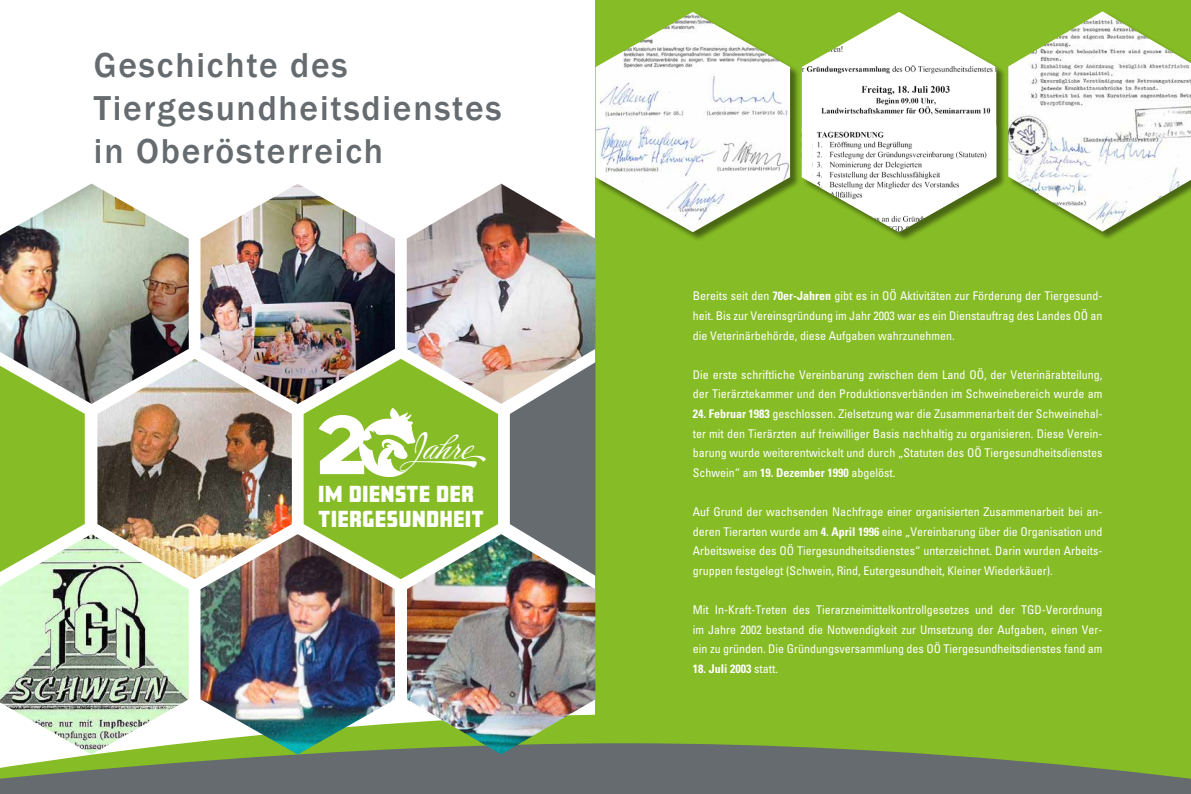
<style>
.page{position:relative;width:1191px;height:794px;background:#fff}
.page>*{position:absolute;margin:0;border:0;box-sizing:border-box;transform-origin:0 0}
.t1{font:92.4px "Bonn Bold Caps";color:#fff}
.t2{font:500 35.6px/42.7px "Franklin Gothic";letter-spacing:.05em;color:#656b6e}
.t3{font:29.6px "Storefront Pro";color:#fff}
.t4{font:900 20.2px/24.3px "Amboy";letter-spacing:.04em;color:#fff}
.t5{font:condensed 12px/19.6px "Univers";color:#fff;text-align:justify}
.t6{font:700 condensed 12px "Univers";color:#fff}
.s1{font-weight:700}
.s2{font-weight:400}
</style>
<div class="page">
<div style="left:595px;top:0;width:596px;height:794px;background:#86bc25"></div>
<svg style="left:0;top:743px;width:1191px;height:51px;background:#6c7b62"></svg>
<div style="left:304px;top:359px;width:194px;height:220px;background:#86bc25"></div>
<img style="left:200px;top:184px;width:195px;height:220px">
<div style="left:0;top:404px;width:85px;height:130px;background:#86bc25"></div>
<div style="left:510px;top:404px;width:85px;height:130px;background:#656b6e"></div>
<img style="left:0;top:184px;width:189px;height:220px">
<img style="left:97px;top:359px;width:195px;height:220px">
<img style="left:0;top:534px;width:189px;height:220px">
<img style="left:407px;top:184px;width:188px;height:220px">
<img style="left:200px;top:534px;width:195px;height:220px">
<img style="left:407px;top:534px;width:188px;height:220px">
<svg style="left:350px;top:408px;width:66px;height:70px"></svg>
<div style="left:1008px;top:12px;width:183px;height:229px;background:#000;opacity:.45"></div>
<img style="left:1008px;top:11px;width:183px;height:221px">
<div style="left:596px;top:13px;width:204px;height:228px;background:#000;opacity:.45"></div>
<img style="left:595px;top:12px;width:195px;height:220px">
<div style="left:802px;top:13px;width:204px;height:229px;background:#000;opacity:.45"></div>
<img style="left:802px;top:12px;width:194px;height:220px">
<img style="left:812px;top:125px;width:184px;height:107px">
<svg style="left:802px;top:128px;width:10px;height:55px"></svg>
<h2 class="t2" style="left:94px;top:45px;width:409px">Geschichte des<br>Tiergesundheitsdienstes in Oberösterreich</h2>
<h1 class="t1" style="left:316px;top:396px;width:51px">2</h1>
<h3 class="t3" style="left:411px;top:430px;width:78px">Jahre</h3>
<h3 class="t4" style="left:319px;top:482px;width:166px">IM DIENSTE DER<br>TIERGESUNDHEIT</h3>
<p class="t5" style="left:693px;top:286px;width:411px">Bereits seit den <span class="s1">70er-Jahren</span> gibt es in OÖ Aktivitäten zur Förderung der Tiergesund&shy;heit. Bis zur Vereinsgründung im Jahr 2003 war es ein Dienstauftrag des Landes OÖ an die Veterinärbehörde, diese Aufgaben wahrzunehmen.</p>
<p class="t5" style="left:693px;top:364px;width:411px">Die erste schriftliche Vereinbarung zwischen dem Land OÖ, der Veterinärabteilung, der Tierärztekammer und den Produktionsverbänden im Schweinebereich wurde am</p>
<p class="t5" style="left:693px;top:404px;width:411px"><span class="s1">24. Februar 1983</span> geschlossen. Zielsetzung war die Zusammenarbeit der Schweinehal&shy;ter mit den Tierärzten auf freiwilliger Basis nachhaltig zu organisieren. Diese Verein&shy;barung wurde weiterentwickelt und durch „Statuten des OÖ Tiergesundheitsdienstes Schwein“ am <span class="s1">19. Dezember 1990</span> abgelöst.</p>
<p class="t5" style="left:693px;top:502px;width:411px">Auf Grund der wachsenden Nachfrage einer organisierten Zusammenarbeit bei an&shy;deren Tierarten wurde am <span class="s1">4. April 1996</span> eine „Vereinbarung über die Organisation und Arbeitsweise des OÖ Tiergesundheitsdienstes“ unterzeichnet. Darin wurden Arbeits&shy;gruppen festgelegt (Schwein, Rind, Eutergesundheit, Kleiner Wiederkäuer).</p>
<p class="t5" style="left:693px;top:599px;width:411px">Mit In-Kraft-Treten des Tierarzneimittelkontrollgesetzes und der TGD-Verordnung im Jahre 2002 bestand die Notwendigkeit zur Umsetzung der Aufgaben, einen Ver&shy;ein zu gründen. Die Gründungsversammlung des OÖ Tiergesundheitsdienstes fand am</p>
<p class="t6" style="left:693px;top:661px;width:87px">18. Juli 2003 <span class="s2">statt.</span></p>
</div>
